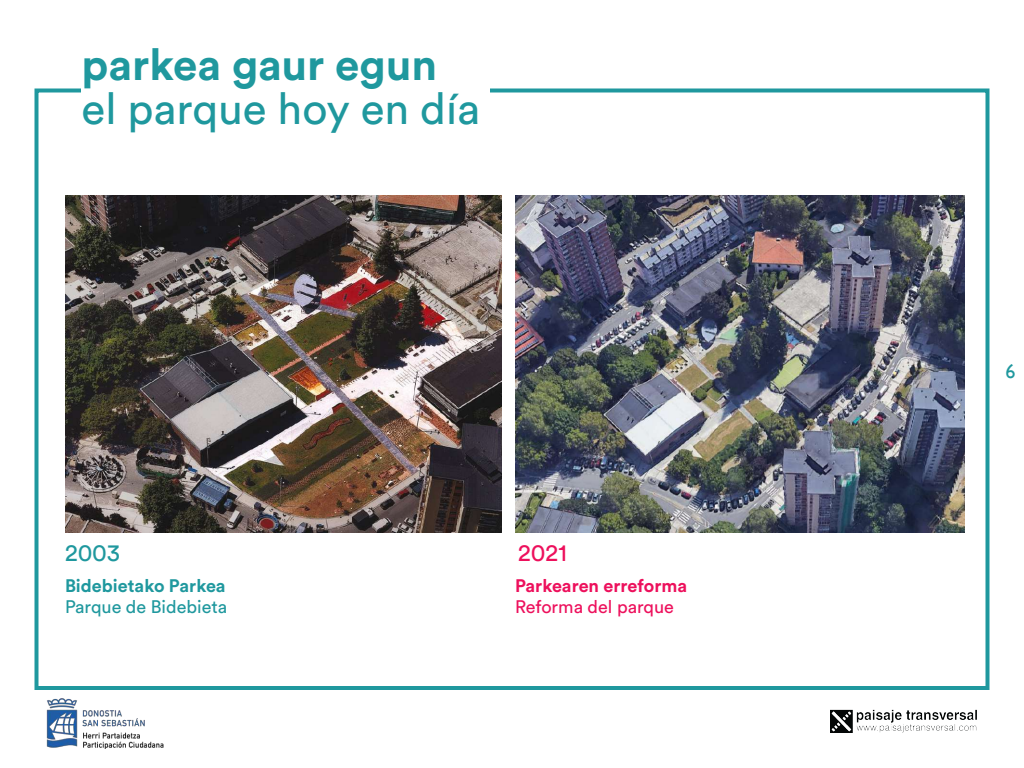
<style>
.page{position:relative;width:1024px;height:768px;background:#fff}
.page>*{position:absolute;margin:0;border:0;box-sizing:border-box;transform-origin:0 0}
.t1{font:44px "Circular Std";color:#1f989e}
.t2{font:700 44px "Circular Std";color:#1f989e}
.t3{font:24px "Circular Std";color:#1f989e}
.t4{font:24px "Circular Std";color:#ed105c}
.t5{font:20px "Gill Sans";color:#1f989e}
.t6{font:700 18px "Circular Std";color:#ed105c}
.t7{font:700 18px "Circular Std";color:#1f989e}
.t8{font:18px "Circular Std";color:#1f989e}
.t9{font:18px "Circular Std";color:#ed105c}
</style>
<div class="page">
<img style="left:830px;top:709px;width:147px;height:24px">
<div style="left:34px;top:88px;width:956px;height:602px;border:4px solid #1f989e"></div>
<img style="left:46px;top:698px;width:118px;height:50px">
<img style="left:65px;top:195px;width:437px;height:338px">
<img style="left:515px;top:195px;width:450px;height:338px">
<div style="left:82px;top:48px;width:408px;height:84px;background:#fff"></div>
<h1 class="t2" style="left:82px;top:36px;width:357px">parkea gaur egun</h1>
<h1 class="t1" style="left:82px;top:81px;width:400px">el parque hoy en día</h1>
<h2 class="t3" style="left:65px;top:538px;width:57px">2003</h2>
<h2 class="t4" style="left:518px;top:538px;width:50px">2021</h2>
<p class="t7" style="left:65px;top:574px;width:162px">Bidebietako Parkea</p>
<p class="t8" style="left:65px;top:596px;width:164px">Parque de Bidebieta</p>
<p class="t6" style="left:515px;top:574px;width:174px">Parkearen erreforma</p>
<p class="t9" style="left:515px;top:596px;width:160px">Reforma del parque</p>
<p class="t5" style="left:1006px;top:359px;width:11px">6</p>
</div>
